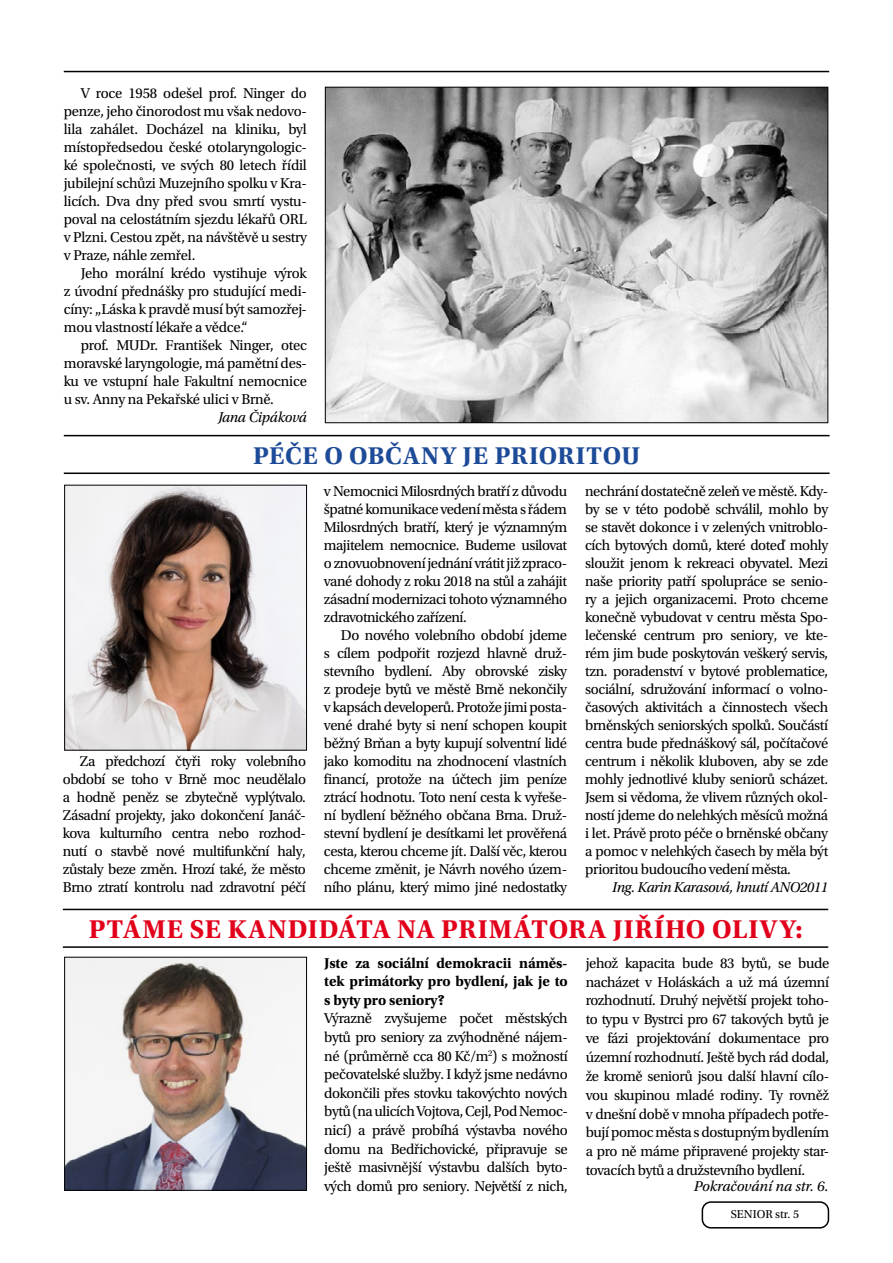
<style>
.page{position:relative;width:893px;height:1263px;background:#fff}
.page>*{position:absolute;margin:0;border:0;box-sizing:border-box;transform-origin:0 0}
.t1{font:700 27px "Utopia Std";letter-spacing:.035em;color:#e2001a}
.t2{font:700 25.5px "Utopia Std";letter-spacing:.025em;color:#1e4b98}
.t3{font:15px/18px "Utopia Std";letter-spacing:-.02em;color:#000;text-align:justify}
.t4{font:700 15px/18.6px "Utopia Std";letter-spacing:-.005em;color:#000;text-align:justify}
.t5{font:italic 15px "Utopia Std";letter-spacing:-.025em;color:#000}
.t6{font:italic 15px "Utopia Std";letter-spacing:-.005em;color:#000}
.t7{font:12px "Utopia Std";color:#000}
</style>
<div class="page">
<div style="left:702px;top:1201px;width:127px;height:27px;border:2px solid #000;border-radius:9px"></div>
<hr style="left:64px;top:71px;width:765px;height:1px;background:#000">
<hr style="left:64px;top:435px;width:766px;height:1px;background:#000">
<hr style="left:64px;top:472px;width:766px;height:2px;background:#000">
<hr style="left:63px;top:909px;width:765px;height:1px;background:#000">
<hr style="left:63px;top:946px;width:765px;height:2px;background:#000">
<img style="left:327px;top:89px;width:499px;height:332px">
<img style="left:66px;top:487px;width:239px;height:261px">
<div style="left:64px;top:485px;width:243px;height:265px;border:1px solid #000"></div>
<img style="left:66px;top:959px;width:239px;height:230px">
<div style="left:64px;top:957px;width:243px;height:234px;border:1px solid #000"></div>
<p class="t3" style="left:64px;top:84px;width:245px;text-align:left;text-indent:17px">V roce 1958 odešel prof. Ninger do penze, jeho činorodost mu však nedovo&shy;lila zahálet. Docházel na kliniku, byl místopředsedou české otolaryngologic&shy;ké společnosti, ve svých 80 letech řídil jubilejní schůzi Muzejního spolku v Kra&shy;licích. Dva dny před svou smrtí vystu&shy;poval na celostátním sjezdu lékařů ORL v Plzni. Cestou zpět, na návštěvě u sestry v Praze, náhle zemřel.</p>
<p class="t3" style="left:64px;top:264px;width:245px;text-align:left;text-indent:17px">Jeho morální krédo vystihuje výrok z úvodní přednášky pro studující medi&shy;cíny: „Láska k pravdě musí být samozřej&shy;mou vlastností lékaře a vědce.“</p>
<p class="t3" style="left:64px;top:336px;width:245px;text-indent:17px">prof. MUDr. František Ninger, otec moravské laryngologie, má pamětní des&shy;ku ve vstupní hale Fakultní nemocnice u sv. Anny na Pekařské ulici v Brně.</p>
<p class="t5" style="left:218px;top:409px;width:90px">Jana Čipáková</p>
<h2 class="t2" style="left:253px;top:441px;width:389px">PÉČE O OBČANY JE PRIORITOU</h2>
<p class="t3" style="left:63px;top:752px;width:245px;text-indent:17px">Za předchozí čtyři roky volebního období se toho v Brně moc neudělalo a hodně peněz se zbytečně vyplýtvalo.<br>Zásadní projekty, jako dokončení Janáč&shy;kova kulturního centra nebo rozhod&shy;nutí o stavbě nové multifunkční haly, zůstaly beze změn. Hrozí také, že město Brno ztratí kontrolu nad zdravotní péčí</p>
<p class="t3" style="left:324px;top:482px;width:245px">v Nemocnici Milosrdných bratří z důvodu špatné komunikace vedení města s řádem Milosrdných bratří, který je významným majitelem nemocnice. Budeme usilovat o znovuobnovení jednání vrátit již zpraco&shy;vané dohody z roku 2018 na stůl a zahájit zásadní modernizaci tohoto významného zdravotnického zařízení.</p>
<p class="t3" style="left:324px;top:626px;width:245px;text-indent:17px">Do nového volebního období jdeme s cílem podpořit rozjezd hlavně druž&shy;stevního bydlení. Aby obrovské zisky z prodeje bytů ve městě Brně nekončily v kapsách developerů. Protože jimi posta&shy;vené drahé byty si není schopen koupit běžný Brňan a byty kupují solventní lidé jako komoditu na zhodnocení vlastních financí, protože na účtech jim peníze ztrácí hodnotu. Toto není cesta k vyřeše&shy;ní bydlení běžného občana Brna. Druž&shy;stevní bydlení je desítkami let prověřená cesta, kterou chceme jít. Další věc, kterou chceme změnit, je Návrh nového územ&shy;ního plánu, který mimo jiné nedostatky</p>
<p class="t3" style="left:585px;top:482px;width:245px">nechrání dostatečně zeleň ve městě. Kdy&shy;by se v této podobě schválil, mohlo by se stavět dokonce i v zelených vnitroblo&shy;cích bytových domů, které doteď mohly sloužit jenom k rekreaci obyvatel. Mezi naše priority patří spolupráce se senio&shy;ry a jejich organizacemi. Proto chceme konečně vybudovat v centru města Spo&shy;lečenské centrum pro seniory, ve kte&shy;rém jim bude poskytován veškerý servis, tzn. poradenství v bytové problematice, sociální, sdružování informací o volno&shy;časových aktivitách a činnostech všech brněnských seniorských spolků. Součástí centra bude přednáškový sál, počítačové centrum i několik kluboven, aby se zde mohly jednotlivé kluby seniorů scházet.<br>Jsem si vědoma, že vlivem různých okol&shy;ností jdeme do nelehkých měsíců možná i let. Právě proto péče o brněnské občany a pomoc v nelehkých časech by měla být prioritou budoucího vedení města.</p>
<p class="t5" style="left:612px;top:879px;width:217px">Ing. Karin Karasová, hnutí ANO2011</p>
<h1 class="t1" style="left:89px;top:913px;width:715px">PTÁME SE KANDIDÁTA NA PRIMÁTORA JIŘÍHO OLIVY:</h1>
<p class="t4" style="left:324px;top:954px;width:245px">Jste za sociální demokracii náměs&shy;tek primátorky pro bydlení, jak je to s byty pro seniory?</p>
<p class="t3" style="left:324px;top:1009px;width:245px;line-height:18.6px">Výrazně zvyšujeme počet městských bytů pro seniory za zvýhodněné nájem&shy;né (průměrně cca 80 Kč/m<sup>2</sup>) s možností pečovatelské služby. I když jsme nedávno dokončili přes stovku takovýchto nových bytů (na ulicích Vojtova, Cejl, Pod Nemoc&shy;nicí) a právě probíhá výstavba nového domu na Bedřichovické, připravuje se ještě masivnější výstavbu dalších byto&shy;vých domů pro seniory. Největší z nich,</p>
<p class="t3" style="left:586px;top:954px;width:245px;line-height:18.9px">jehož kapacita bude 83 bytů, se bude nacházet v Holáskách a už má územní rozhodnutí. Druhý největší projekt toho&shy;to typu v Bystrci pro 67 takových bytů je ve fázi projektování dokumentace pro územní rozhodnutí. Ještě bych rád dodal, že kromě seniorů jsou další hlavní cílo&shy;vou skupinou mladé rodiny. Ty rovněž v dnešní době v mnoha případech potře&shy;bují pomoc města s dostupným bydlením a pro ně máme připravené projekty star&shy;tovacích bytů a družstevního bydlení.</p>
<p class="t6" style="left:694px;top:1178px;width:136px">Pokračování na str. 6.</p>
<p class="t7" style="left:731px;top:1207px;width:70px">SENIOR str. 5</p>
</div>
